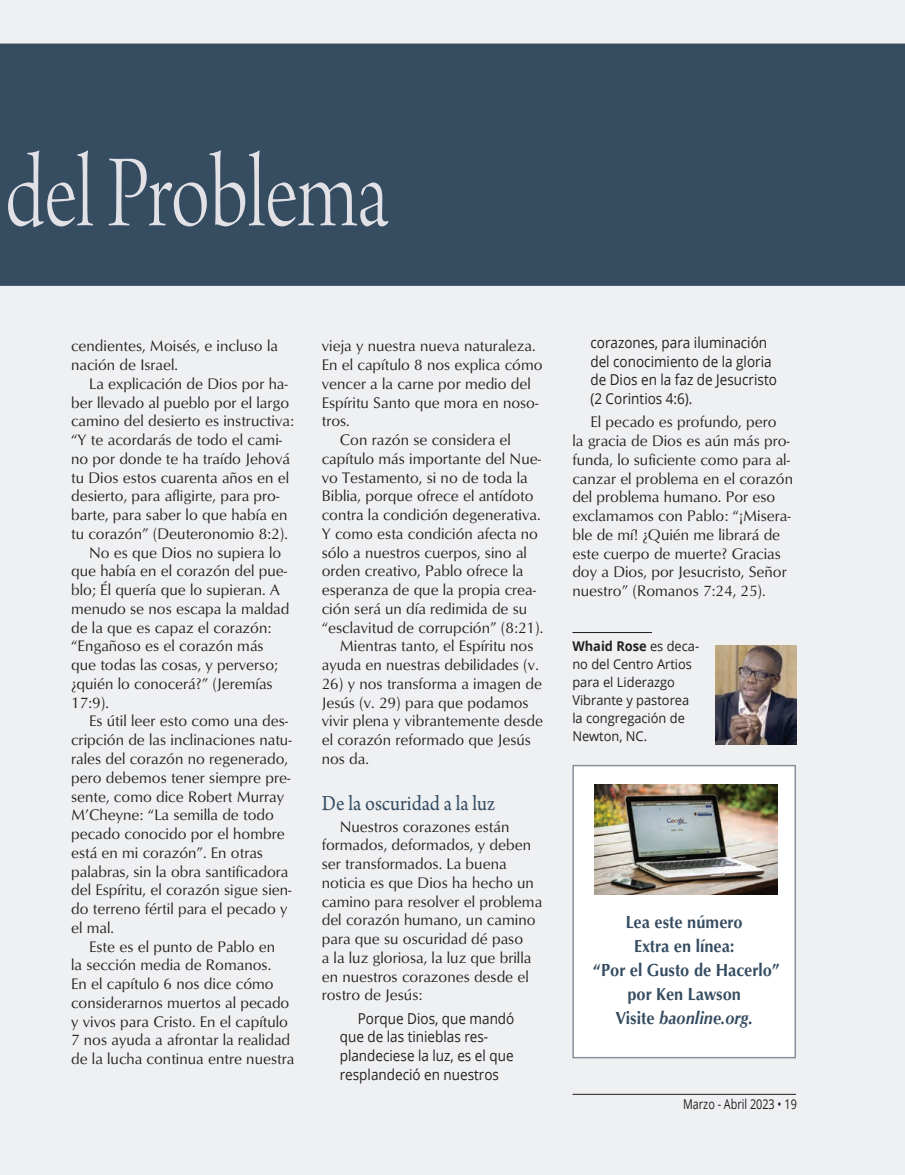
<style>
.page{position:relative;width:905px;height:1175px;background:#fff}
.page>*{position:absolute;margin:0;border:0;box-sizing:border-box;transform-origin:0 0}
.t1{font:108px "Arno Pro Light Display";color:#e2e1e6;scale:.8 1}
.Article_-_Subhead{font:22.5px "Arno Pro";color:#354c61;scale:.9 1}
.Article_-_Main_text{font:700 18px "Optimum";color:#354c61;scale:.9 1}
.Article_-_Main_text-2{font:italic 700 18px "Optimum";color:#354c61;scale:.9 1}
.Article_-_Main_text-3{font:15.75px/18.8px "Optimum";color:#231f20}
.Article_-_Scripture{font:15px/18.8px "Open Sans";color:#231f20;scale:.9 1}
.Article_-_Bio{font:13.5px/18px "Open Sans";color:#231f20;scale:.95 1}
.Article_-_Bio-2{font:13.5px "Open Sans";color:#231f20;scale:.8 1}
.s1{font-weight:700}
.s2{font-style:normal}
</style>
<div class="page">
<div style="left:0;top:0;width:904px;height:1174px;background:#eef0f2"></div>
<hr style="left:572px;top:632px;width:80px;height:1px;background:#231f20">
<div style="left:0;top:44px;width:904px;height:242px;background:#354c61"></div>
<div style="left:573px;top:765px;width:222px;height:292px;background:#fff"></div>
<div style="left:572px;top:765px;width:224px;height:293px;border:2px solid #888f9d"></div>
<img style="left:594px;top:784px;width:183px;height:110px">
<img style="left:716px;top:645px;width:80px;height:99px">
<h1 class="t1" style="left:5px;top:134px;width:481px">del Problema</h1>
<p class="Article_-_Main_text-3" style="left:71px;top:336px;width:208px">cendientes, Moisés, e incluso la nación de Israel.</p>
<p class="Article_-_Main_text-3" style="left:71px;top:373px;width:224px;text-indent:18px">La explicación de Dios por ha&shy;ber llevado al pueblo por el largo camino del desierto es instructiva: “Y te acordarás de todo el cami&shy;no por donde te ha traído Jehová tu Dios estos cuarenta años en el desierto, para afligirte, para pro&shy;barte, para saber lo que había en tu corazón” (Deuteronomio 8:2).</p>
<p class="Article_-_Main_text-3" style="left:71px;top:542px;width:220px;text-indent:18px">No es que Dios no supiera lo que había en el corazón del pue&shy;blo; Él quería que lo supieran. A menudo se nos escapa la maldad de la que es capaz el corazón: “Engañoso es el corazón más que todas las cosas, y perverso; ¿quién lo conocerá?” (Jeremías<br>17:9).</p>
<p class="Article_-_Main_text-3" style="left:71px;top:711px;width:222px;text-indent:18px">Es útil leer esto como una des&shy;cripción de las inclinaciones natu&shy;rales del corazón no regenerado, pero debemos tener siempre pre&shy;sente, como dice Robert Murray<br>M’Cheyne: “La semilla de todo pecado conocido por el hombre está en mi corazón”. En otras palabras, sin la obra santificadora del Espíritu, el corazón sigue sien&shy;do terreno fértil para el pecado y el mal.</p>
<p class="Article_-_Main_text-3" style="left:71px;top:936px;width:225px;text-indent:18px">Este es el punto de Pablo en<br>la sección media de Romanos.<br>En el capítulo 6 nos dice cómo considerarnos muertos al pecado y vivos para Cristo. En el capítulo<br>7 nos ayuda a afrontar la realidad de la lucha continua entre nuestra</p>
<p class="Article_-_Main_text-3" style="left:322px;top:336px;width:222px">vieja y nuestra nueva naturaleza.<br>En el capítulo 8 nos explica cómo vencer a la carne por medio del<br>Espíritu Santo que mora en noso&shy;tros.</p>
<p class="Article_-_Main_text-3" style="left:322px;top:430px;width:223px;text-indent:18px">Con razón se considera el capítulo más importante del Nue&shy;vo Testamento, si no de toda la<br>Biblia, porque ofrece el antídoto contra la condición degenerativa.<br>Y como esta condición afecta no sólo a nuestros cuerpos, sino al orden creativo, Pablo ofrece la esperanza de que la propia crea&shy;ción será un día redimida de su “esclavitud de corrupción” (8:21).</p>
<p class="Article_-_Main_text-3" style="left:322px;top:636px;width:219px;text-indent:18px">Mientras tanto, el Espíritu nos ayuda en nuestras debilidades (v.</p>
<p class="Article_-_Main_text-3" style="left:322px;top:673px;width:223px">26) y nos transforma a imagen de<br>Jesús (v. 29) para que podamos vivir plena y vibrantemente desde el corazón reformado que Jesús nos da.</p>
<p class="Article_-_Subhead" style="left:322px;top:790px;width:194px">De la oscuridad a la luz</p>
<p class="Article_-_Main_text-3" style="left:322px;top:816px;width:222px;text-indent:18px">Nuestros corazones están formados, deformados, y deben ser transformados. La buena noticia es que Dios ha hecho un camino para resolver el problema del corazón humano, un camino para que su oscuridad dé paso<br>a la luz gloriosa, la luz que brilla en nuestros corazones desde el rostro de Jesús:</p>
<p class="Article_-_Scripture" style="left:340px;top:1008px;width:195px;text-indent:18px">Porque Dios, que mandó que de las tinieblas res&shy;plandeciese la luz, es el que resplandeció en nuestros</p>
<p class="Article_-_Scripture" style="left:590px;top:332px;width:209px">corazones, para iluminación del conocimiento de la gloria de Dios en la faz de Jesucristo (2 Corintios 4:6).</p>
<p class="Article_-_Main_text-3" style="left:572px;top:412px;width:222px;text-indent:18px">El pecado es profundo, pero<br>la gracia de Dios es aún más pro&shy;funda, lo suficiente como para al&shy;canzar el problema en el corazón del problema humano. Por eso exclamamos con Pablo: “¡Misera&shy;ble de mí! ¿Quién me librará de este cuerpo de muerte? Gracias doy a Dios, por Jesucristo, Señor nuestro” (Romanos 7:24, 25).</p>
<p class="Article_-_Bio" style="left:572px;top:636px;width:135px"><span class="s1">Whaid Rose</span> es deca&shy;no del Centro Artios para el Liderazgo<br>Vibrante y pastorea la congregación de<br>Newton, NC.</p>
<p class="Article_-_Main_text" style="left:625px;top:912px;width:131px">Lea este número</p>
<p class="Article_-_Main_text" style="left:634px;top:936px;width:112px">Extra en línea:</p>
<p class="Article_-_Main_text" style="left:593px;top:960px;width:209px">“Por el Gusto de Hacerlo”</p>
<p class="Article_-_Main_text" style="left:627px;top:984px;width:128px">por Ken Lawson</p>
<p class="Article_-_Main_text-2" style="left:615px;top:1007px;width:154px"><span class="s2">Visite</span> baonline.org.</p>
<p class="Article_-_Bio-2" style="left:683px;top:1095px;width:144px">Marzo - Abril 2023 • 19</p>
</div>
